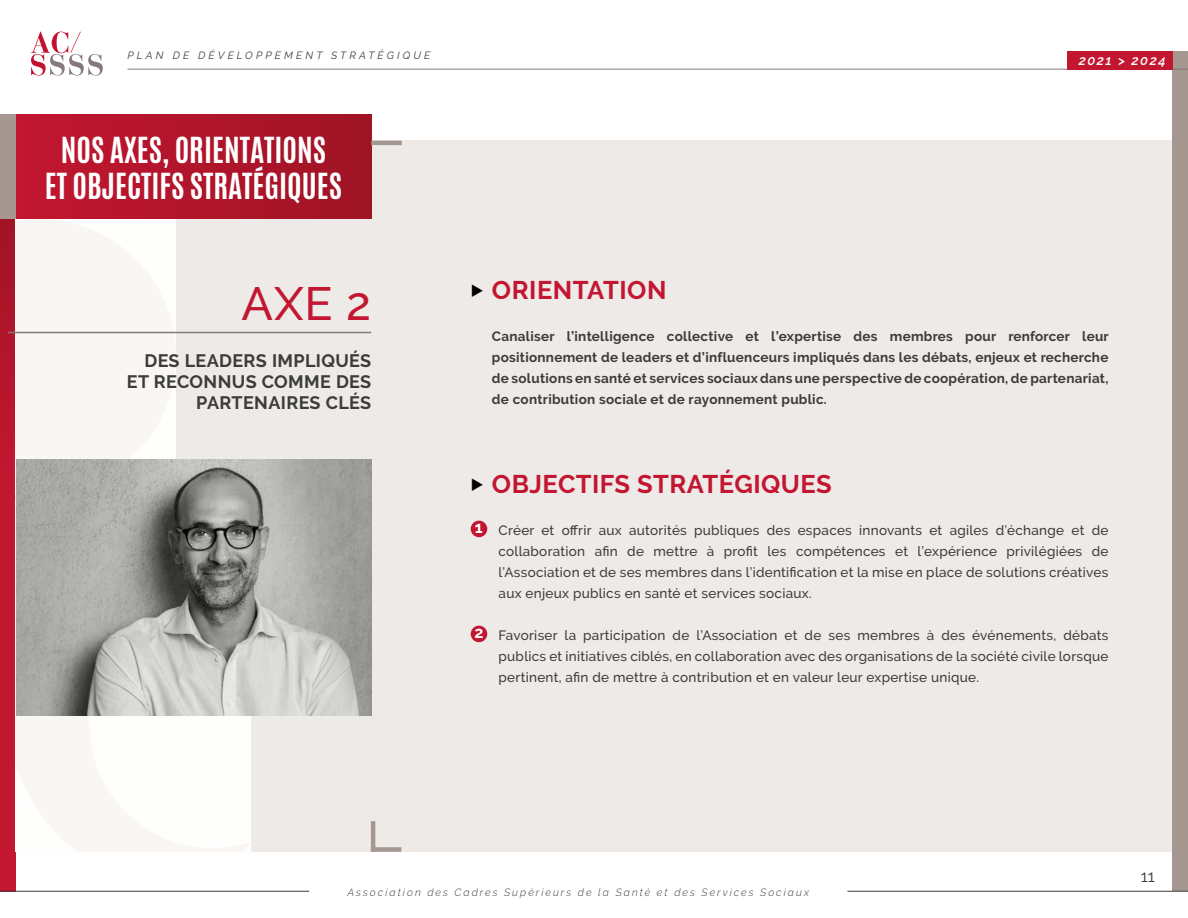
<style>
.page{position:relative;width:1188px;height:918px;background:#fff}
.page>*{position:absolute;margin:0;border:0;box-sizing:border-box;transform-origin:0 0}
.t1{font:500 46.5px "Raleway";color:#c21631}
.t2{font:700 30px/36px "Antonio";color:#fff;text-align:center}
.t3{font:700 25.5px "Raleway";letter-spacing:.02em;color:#c21631}
.t4{font:700 18px/21px "Raleway";letter-spacing:.02em;color:#3c3c3b;text-align:right}
.t5{font:16.5px "Raleway";color:#3c3c3b}
.t6{font:500 13.5px/21px "Raleway";letter-spacing:.02em;color:#3c3c3b;text-align:justify}
.t7{font:700 13.5px/21px "Raleway";letter-spacing:.02em;color:#3c3c3b;text-align:justify}
.t8{font:italic 600 13.5px "Raleway";letter-spacing:.11em;color:#fff}
.t9{font:italic 300 10.5px "Raleway";letter-spacing:.19em;color:#3c3c3b}
.t10{font:italic 10.5px "Raleway";letter-spacing:.3em;color:#3c3c3b}
.s1{font-weight:700;font-size:16.05px;color:#fff}
</style>
<div class="page">
<div style="left:0;top:166px;width:16px;height:726px;background:linear-gradient(to bottom,#ac1529,#c91734)"></div>
<div style="left:1172px;top:51px;width:16px;height:840px;background:#a59890"></div>
<hr style="left:847px;top:891px;width:341px;height:1px;background:#3c3c3b">
<hr style="left:0;top:891px;width:309px;height:1px;background:#3c3c3b">
<div style="left:16px;top:141px;width:1156px;height:711px;background:#eeeae8"></div>
<svg style="left:16px;top:717px;width:235px;height:135px;fill:#fefefd"></svg>
<svg style="left:16px;top:219px;width:160px;height:240px;fill:#f9f6f4"></svg>
<div style="left:16px;top:115px;width:355px;height:104px;background:linear-gradient(to right,#c21631,#9f1425)"></div>
<hr style="left:8px;top:332px;width:363px;height:1px;background:#87787d">
<hr style="left:371px;top:821px;width:4px;height:31px;background:#a59890">
<div style="left:371px;top:847px;width:30px;height:5px;background:#a59890"></div>
<hr style="left:371px;top:141px;width:31px;height:4px;background:#a59890">
<hr style="left:128px;top:69px;width:1060px;height:1px;background:#87787d">
<div style="left:1067px;top:51px;width:105px;height:19px;background:#c21631"></div>
<svg style="left:31px;top:32px;width:72px;height:44px"></svg>
<div style="left:471px;top:521px;width:16px;height:16px;background:#c21631;border-radius:50%"></div>
<div style="left:471px;top:626px;width:16px;height:16px;background:#c21631;border-radius:50%"></div>
<div style="left:0;top:115px;width:16px;height:104px;background:#a59890"></div>
<svg style="left:16px;top:459px;width:355px;height:258px;background:#a7a7a6"></svg>
<p class="t10" style="left:128px;top:49px;width:304px">PLAN DE DÉVELOPPEMENT STRATÉGIQUE</p>
<h2 class="t2" style="left:45px;top:133px;width:299px">NOS AXES, ORIENTATIONS<br>ET OBJECTIFS STRATÉGIQUES</h2>
<h1 class="t1" style="left:242px;top:277px;width:131px">AXE 2</h1>
<h3 class="t4" style="left:127px;top:350px;width:246px">DES LEADERS IMPLIQUÉS<br>ET RECONNUS COMME DES<br>PARTENAIRES CLÉS</h3>
<p class="t8" style="left:1079px;top:53px;width:88px">2021 &gt; 2024</p>
<h3 class="t3" style="left:492px;top:275px;width:176px">ORIENTATION</h3>
<p class="t7" style="left:492px;top:326px;width:618px">Canaliser l’intelligence collective et l’expertise des membres pour renforcer leur positionnement de leaders et d’influenceurs impliqués dans les débats, enjeux et recherche de solutions en santé et services sociaux dans une perspective de coopération, de partenariat, de contribution sociale et de rayonnement public.</p>
<h3 class="t3" style="left:492px;top:469px;width:341px">OBJECTIFS STRATÉGIQUES</h3>
<p class="t6" style="left:499px;top:520px;width:611px;text-indent:-24px"><span class="s1">1</span> Créer et offrir aux autorités publiques des espaces innovants et agiles d’échange et de collaboration afin de mettre à profit les compétences et l’expérience privilégiées de l’Association et de ses membres dans l’identification et la mise en place de solutions créatives aux enjeux publics en santé et services sociaux.</p>
<p class="t6" style="left:499px;top:625px;width:611px;text-indent:-24px"><span class="s1">2</span> Favoriser la participation de l’Association et de ses membres à des événements, débats publics et initiatives ciblés, en collaboration avec des organisations de la société civile lorsque pertinent, afin de mettre à contribution et en valeur leur expertise unique.</p>
<p class="t5" style="left:1141px;top:867px;width:16px">11</p>
<p class="t9" style="left:348px;top:886px;width:463px">Association des Cadres Supérieurs de la Santé et des Services Sociaux</p>
</div>
